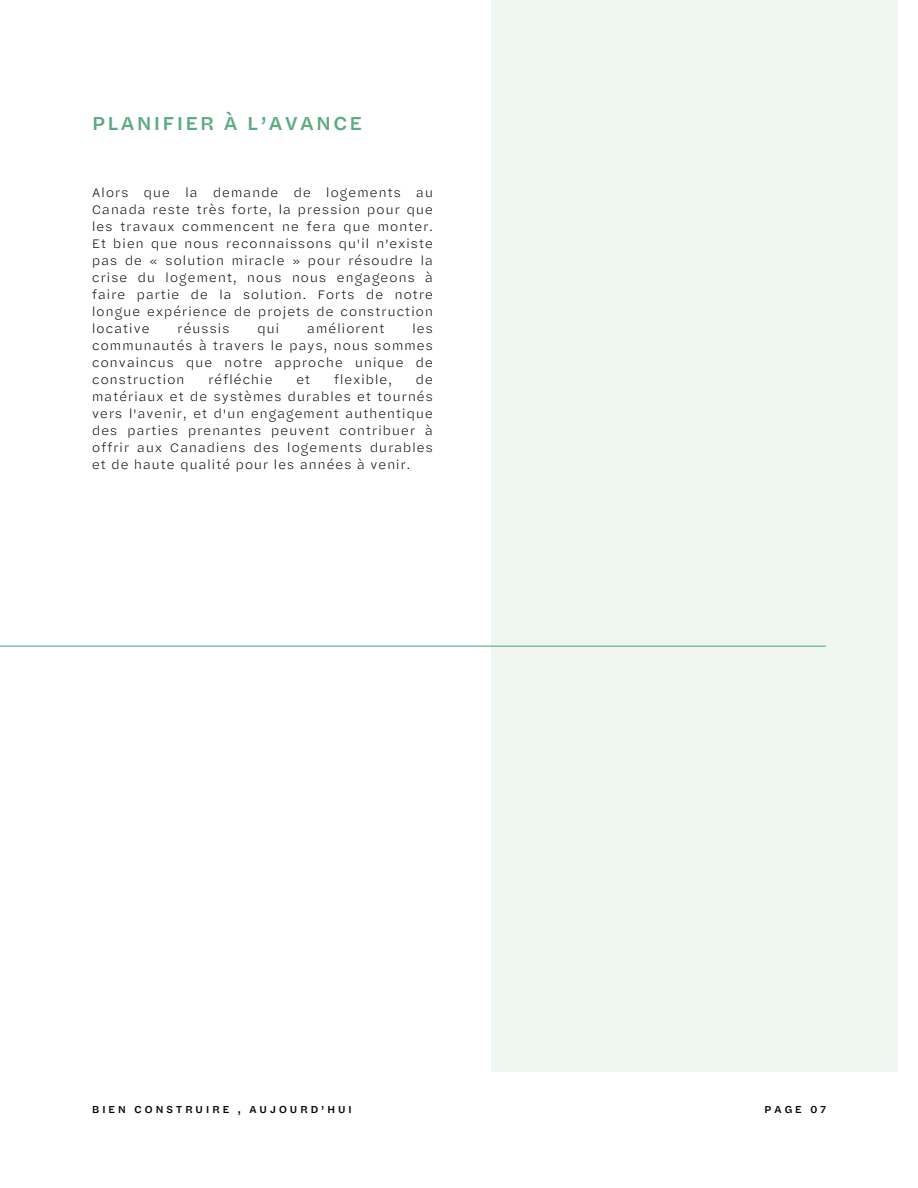
<style>
.page{position:relative;width:918px;height:1188px;background:#fff}
.page>*{position:absolute;margin:0;border:0;box-sizing:border-box;transform-origin:0 0}
.t1{font:500 19.5px "Halyard Micro";letter-spacing:.08em;color:#5caa7f}
.t2{font:300 12.75px/17px "Halyard Micro";letter-spacing:.04em;color:#000001;text-align:justify}
.t3{font:500 10.5px "Halyard Micro";letter-spacing:.23em;color:#000001}
</style>
<div class="page">
<div style="left:491px;top:0;width:407px;height:1072px;background:#eff6f2"></div>
<hr style="left:0;top:646px;width:826px;height:1px;background:#5caa7f">
<p class="t1" style="left:92px;top:109px;width:272px">PLANIFIER À L’AVANCE</p>
<p class="t2" style="left:92px;top:184px;width:343px">Alors que la demande de logements au Canada reste très forte, la pression pour que les travaux commencent ne fera que monter.<br>Et bien que nous reconnaissons qu'il n'existe pas de « solution miracle » pour résoudre la crise du logement, nous nous engageons à faire partie de la solution. Forts de notre longue expérience de projets de construction locative</p>
<p class="t2" style="left:177px;top:320px;width:54px">réussis</p>
<p class="t2" style="left:257px;top:320px;width:24px">qui</p>
<p class="t2" style="left:307px;top:320px;width:79px">améliorent</p>
<p class="t2" style="left:92px;top:320px;width:343px;text-indent:320px">les communautés à travers le pays, nous sommes convaincus que notre approche unique de construction</p>
<p class="t2" style="left:208px;top:371px;width:66px">réfléchie</p>
<p class="t2" style="left:296px;top:371px;width:16px">et</p>
<p class="t2" style="left:334px;top:371px;width:60px">flexible,</p>
<p class="t2" style="left:92px;top:371px;width:343px;text-indent:324px">de matériaux et de systèmes durables et tournés vers l'avenir, et d'un engagement authentique des parties prenantes peuvent contribuer à offrir aux Canadiens des logements durables et de haute qualité pour les années à venir.</p>
<p class="t3" style="left:92px;top:1102px;width:262px">BIEN CONSTRUIRE , AUJOURD’HUI</p>
<p class="t3" style="left:764px;top:1102px;width:63px">PAGE 07</p>
</div>
